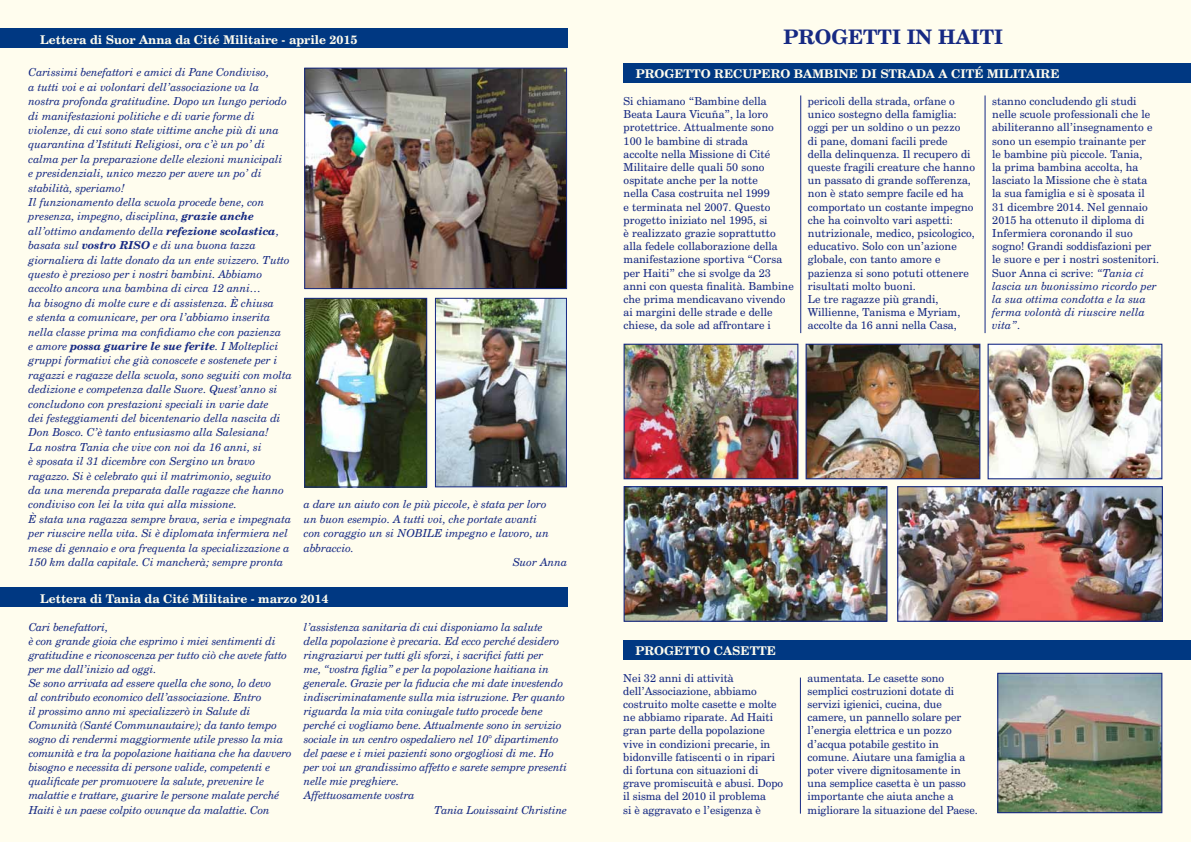
<style>
.page{position:relative;width:1191px;height:842px;background:#fffdee}
.page>*{position:absolute;margin:0;border:0;box-sizing:border-box;transform-origin:0 0}
.t1{font:700 20px "Century Schoolbook BT";color:#162983}
.t2{font:700 12px "Century Schoolbook BT";color:#fffdee}
.t3{font:italic 11px/14.4px "Century Schoolbook BT";color:#162983}
.t4{font:11px/13.2px "Century Schoolbook BT";letter-spacing:.005em;color:#162983}
.s1{font-weight:700}
.s2{font-style:italic}
</style>
<div class="page">
<div style="left:623px;top:63px;width:568px;height:20px;background:#003882"></div>
<hr style="left:800px;top:95px;width:1px;height:238px;background:#162983">
<hr style="left:985px;top:95px;width:1px;height:238px;background:#162983">
<img style="left:999px;top:675px;width:161px;height:136px">
<div style="left:997px;top:673px;width:165px;height:140px;border:1px solid #162983"></div>
<img style="left:899px;top:488px;width:261px;height:132px">
<div style="left:897px;top:486px;width:265px;height:136px;border:1px solid #162983"></div>
<img style="left:625px;top:488px;width:260px;height:132px">
<div style="left:623px;top:486px;width:264px;height:136px;border:1px solid #162983"></div>
<img style="left:625px;top:346px;width:171px;height:131px">
<div style="left:623px;top:344px;width:175px;height:135px;border:1px solid #162983"></div>
<img style="left:807px;top:346px;width:171px;height:131px">
<div style="left:805px;top:344px;width:175px;height:135px;border:1px solid #162983"></div>
<img style="left:989px;top:346px;width:171px;height:131px">
<div style="left:987px;top:344px;width:175px;height:135px;border:1px solid #162983"></div>
<div style="left:623px;top:640px;width:568px;height:20px;background:#003882"></div>
<hr style="left:800px;top:677px;width:1px;height:137px;background:#162983">
<div style="left:0;top:28px;width:567px;height:20px;background:#003882"></div>
<div style="left:0;top:587px;width:567px;height:20px;background:#003882"></div>
<img style="left:306px;top:70px;width:259px;height:217px">
<div style="left:304px;top:68px;width:263px;height:221px;border:1px solid #162983"></div>
<img style="left:306px;top:300px;width:119px;height:185px">
<div style="left:304px;top:298px;width:123px;height:189px;border:1px solid #162983"></div>
<img style="left:437px;top:300px;width:128px;height:185px">
<div style="left:435px;top:298px;width:132px;height:189px;border:1px solid #162983"></div>
<p class="t2" style="left:40px;top:32px;width:318px">Lettera di Suor Anna da Cité Militaire - aprile 2015</p>
<p class="t3" style="left:29px;top:65px;width:265px">Carissimi benefattori e amici di Pane Condiviso,<br>a tutti voi e ai volontari dell’associazione va la nostra profonda gratitudine. Dopo un lungo periodo di manifestazioni politiche e di varie forme di violenze, di cui sono state vittime anche più di una quarantina d’Istituti Religiosi, ora c’è un po’ di calma per la preparazione delle elezioni municipali<br>e presidenziali, unico mezzo per avere un po’ di stabilità, speriamo!<br>Il funzionamento della scuola procede bene, con presenza, impegno, disciplina, <span class="s1">grazie anche </span>all’ottimo andamento della <span class="s1">refezione scolastica</span>, basata sul <span class="s1">vostro RISO</span> e di una buona tazza giornaliera di latte donato da un ente svizzero. Tutto questo è prezioso per i nostri bambini. Abbiamo accolto ancora una bambina di circa 12 anni…<br>ha bisogno di molte cure e di assistenza. È chiusa<br>e stenta a comunicare, per ora l’abbiamo inserita nella classe prima ma confidiamo che con pazienza<br>e amore <span class="s1">possa guarire le sue ferite</span>. I Molteplici gruppi formativi che già conoscete e sostenete per i ragazzi e ragazze della scuola, sono seguiti con molta dedizione e competenza dalle Suore. Quest’anno si concludono con prestazioni speciali in varie date<br>dei festeggiamenti del bicentenario della nascita di Don Bosco. C’è tanto entusiasmo alla Salesiana!<br>La nostra Tania che vive con noi da 16 anni, si<br>è sposata il 31 dicembre con Sergino un bravo ragazzo. Si è celebrato qui il matrimonio, seguito<br>da una merenda preparata dalle ragazze che hanno condiviso con lei la vita qui alla missione.<br>È stata una ragazza sempre brava, seria e impegnata per riuscire nella vita. Si è diplomata infermiera nel mese di gennaio e ora frequenta la specializzazione a 150 km dalla capitale. Ci mancherà; sempre pronta</p>
<p class="t3" style="left:304px;top:497px;width:244px">a dare un aiuto con le più piccole, è stata per loro</p>
<p class="t3" style="left:304px;top:512px;width:235px">un buon esempio. A tutti voi, che portate avanti</p>
<p class="t3" style="left:304px;top:526px;width:247px">con coraggio un si NOBILE impegno e lavoro, un</p>
<p class="t3" style="left:304px;top:540px;width:51px">abbraccio.</p>
<p class="t3" style="left:513px;top:555px;width:56px">Suor Anna</p>
<p class="t2" style="left:40px;top:591px;width:290px">Lettera di Tania da Cité Militaire - marzo 2014</p>
<p class="t3" style="left:29px;top:619px;width:264px;line-height:14.1px">Cari benefattori,<br>è con grande gioia che esprimo i miei sentimenti di gratitudine e riconoscenza per tutto ciò che avete fatto per me dall’inizio ad oggi.<br>Se sono arrivata ad essere quella che sono, lo devo<br>al contributo economico dell’associazione. Entro<br>il prossimo anno mi specializzerò in Salute di Comunità (Santé Communautaire); da tanto tempo sogno di rendermi maggiormente utile presso la mia comunità e tra la popolazione haitiana che ha davvero bisogno e necessita di persone valide, competenti e qualificate per promuovere la salute, prevenire le malattie e trattare, guarire le persone malate perché Haiti è un paese colpito ovunque da malattie. Con</p>
<p class="t3" style="left:304px;top:619px;width:240px">l’assistenza sanitaria di cui disponiamo la salute</p>
<p class="t3" style="left:304px;top:633px;width:257px">della popolazione è precaria. Ed ecco perché desidero</p>
<p class="t3" style="left:304px;top:647px;width:241px">ringraziarvi per tutti gli sforzi, i sacrifici fatti per</p>
<p class="t3" style="left:304px;top:661px;width:247px">me, “vostra figlia” e per la popolazione haitiana in</p>
<p class="t3" style="left:304px;top:676px;width:261px">generale. Grazie per la fiducia che mi date investendo</p>
<p class="t3" style="left:304px;top:690px;width:263px">indiscriminatamente sulla mia istruzione. Per quanto</p>
<p class="t3" style="left:304px;top:704px;width:240px">riguarda la mia vita coniugale tutto procede bene</p>
<p class="t3" style="left:304px;top:718px;width:259px">perché ci vogliamo bene. Attualmente sono in servizio</p>
<p class="t3" style="left:304px;top:732px;width:256px">sociale in un centro ospedaliero nel 10° dipartimento</p>
<p class="t3" style="left:304px;top:746px;width:252px">del paese e i miei pazienti sono orgogliosi di me. Ho</p>
<p class="t3" style="left:304px;top:760px;width:265px">per voi un grandissimo affetto e sarete sempre presenti</p>
<p class="t3" style="left:304px;top:774px;width:97px">nelle mie preghiere.</p>
<p class="t3" style="left:304px;top:788px;width:112px">Affettuosamente vostra</p>
<p class="t3" style="left:434px;top:802px;width:134px">Tania Louissaint Christine</p>
<h1 class="t1" style="left:783px;top:25px;width:221px">PROGETTI IN HAITI</h1>
<p class="t2" style="left:635px;top:66px;width:425px">PROGETTO RECUPERO BAMBINE DI STRADA A CITÉ MILITAIRE</p>
<p class="t4" style="left:623px;top:94px;width:172px">Si chiamano “Bambine della<br>Beata Laura Vicuña”, la loro protettrice. Attualmente sono<br>100 le bambine di strada<br>accolte nella Missione di Cité<br>Militaire delle quali 50 sono ospitate anche per la notte<br>nella Casa costruita nel 1999<br>e terminata nel 2007. Questo progetto iniziato nel 1995, si<br>è realizzato grazie soprattutto alla fedele collaborazione della manifestazione sportiva “Corsa per Haiti” che si svolge da 23 anni con questa finalità. Bambine che prima mendicavano vivendo ai margini delle strade e delle chiese, da sole ad affrontare i</p>
<p class="t4" style="left:808px;top:94px;width:169px">pericoli della strada, orfane o unico sostegno della famiglia: oggi per un soldino o un pezzo<br>di pane, domani facili prede<br>della delinquenza. Il recupero di queste fragili creature che hanno un passato di grande sofferenza, non è stato sempre facile ed ha comportato un costante impegno che ha coinvolto vari aspetti: nutrizionale, medico, psicologico, educativo. Solo con un’azione globale, con tanto amore e pazienza si sono potuti ottenere risultati molto buoni.<br>Le tre ragazze più grandi,<br>Willienne, Tanisma e Myriam, accolte da 16 anni nella Casa,</p>
<p class="t4" style="left:992px;top:94px;width:168px">stanno concludendo gli studi nelle scuole professionali che le abiliteranno all’insegnamento e sono un esempio trainante per<br>le bambine più piccole. Tania,<br>la prima bambina accolta, ha lasciato la Missione che è stata<br>la sua famiglia e si è sposata il<br>31 dicembre 2014. Nel gennaio<br>2015 ha ottenuto il diploma di<br>Infermiera coronando il suo sogno! Grandi soddisfazioni per le suore e per i nostri sostenitori.<br>Suor Anna ci scrive: <span class="s2">“Tania ci lascia un buonissimo ricordo per la sua ottima condotta e la sua ferma volontà di riuscire nella vita”</span>.</p>
<p class="t2" style="left:635px;top:643px;width:142px">PROGETTO CASETTE</p>
<p class="t4" style="left:623px;top:671px;width:161px">Nei 32 anni di attività dell’Associazione, abbiamo costruito molte casette e molte ne abbiamo riparate. Ad Haiti gran parte della popolazione vive in condizioni precarie, in bidonville fatiscenti o in ripari di fortuna con situazioni di grave promiscuità e abusi. Dopo il sisma del 2010 il problema<br>si è aggravato e l’esigenza è</p>
<p class="t4" style="left:807px;top:671px;width:172px">aumentata. Le casette sono semplici costruzioni dotate di servizi igienici, cucina, due camere, un pannello solare per l’energia elettrica e un pozzo d’acqua potabile gestito in comune. Aiutare una famiglia a poter vivere dignitosamente in una semplice casetta è un passo importante che aiuta anche a migliorare la situazione del Paese.</p>
</div>
